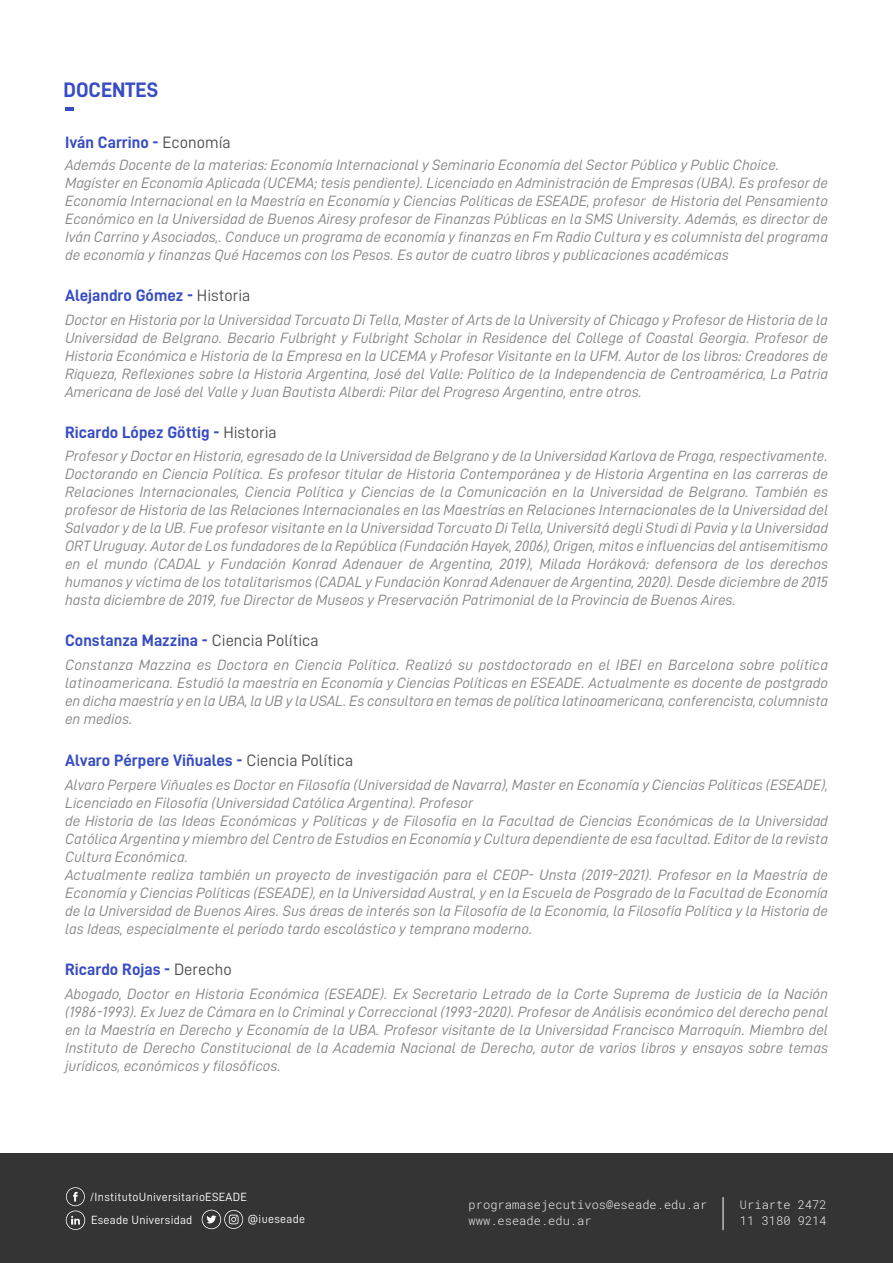
<style>
.page{position:relative;width:893px;height:1263px;background:#fff}
.page>*{position:absolute;margin:0;border:0;box-sizing:border-box;transform-origin:0 0}
.t1{font:21px "D DIN Bold";letter-spacing:-.005em;color:#384dc3}
.t2{font:16.5px "D DIN Bold";color:#384dc3}
.t3{font:15px/18px "D DIN Italic";color:#868686;text-align:justify}
.t4{font:300 12px/16.5px "Roboto Mono";letter-spacing:.005em;color:#f1f1f1}
.t5{font:11.85px/23.1px "D DIN";letter-spacing:.025em;color:#fff}
.s1{font-family:"D DIN";color:#4e4e4e}
</style>
<div class="page">
<div style="left:0;top:1153px;width:893px;height:110px;background:#343434"></div>
<svg style="left:66px;top:1187px;width:19px;height:43px"></svg>
<svg style="left:202px;top:1210px;width:41px;height:19px"></svg>
<hr style="left:723px;top:1197px;width:1px;height:33px;background:#fff">
<svg style="left:65px;top:108px;width:8px;height:3px"></svg>
<h1 class="t1" style="left:64px;top:78px;width:96px">DOCENTES</h1>
<p class="t2" style="left:65px;top:133px;width:167px">Iván Carrino - <span class="s1">Economía</span></p>
<p class="t3" style="left:65px;top:156px;width:764px;text-align:left">Además Docente de la materias: Economía Internacional y Seminario Economía del Sector Público y Public Choice.<br>Magíster en Economía Aplicada (UCEMA; tesis pendiente). Licenciado en Administración de Empresas (UBA). Es profesor de Economía Internacional en la Maestría en Economía y Ciencias Políticas de ESEADE, profesor de Historia del Pensamiento Económico en la Universidad de Buenos Airesy profesor de Finanzas Públicas en la SMS University. Además, es director de Iván Carrino y Asociados,. Conduce un programa de economía y finanzas en Fm Radio Cultura y es columnista del programa de economía y finanzas Qué Hacemos con los Pesos. Es autor de cuatro libros y publicaciones académicas</p>
<p class="t2" style="left:65px;top:286px;width:187px">Alejandro Gómez - <span class="s1">Historia</span></p>
<p class="t3" style="left:65px;top:310px;width:765px">Doctor en Historia por la Universidad Torcuato Di Tella, Master of Arts de la University of Chicago y Profesor de Historia de la Universidad de Belgrano. Becario Fulbright y Fulbright Scholar in Residence del College of Coastal Georgia. Profesor de Historia Económica e Historia de la Empresa en la UCEMA y Profesor Visitante en la UFM. Autor de los libros: Creadores de Riqueza, Reflexiones sobre la Historia Argentina, José del Valle: Político de la Independencia de Centroamérica, La Patria Americana de José del Valle y Juan Bautista Alberdi: Pilar del Progreso Argentino, entre otros.</p>
<p class="t2" style="left:65px;top:423px;width:213px">Ricardo López Göttig - <span class="s1">Historia</span></p>
<p class="t3" style="left:65px;top:447px;width:765px">Profesor y Doctor en Historia, egresado de la Universidad de Belgrano y de la Universidad Karlova de Praga, respectivamente.<br>Doctorando en Ciencia Política. Es profesor titular de Historia Contemporánea y de Historia Argentina en las carreras de Relaciones Internacionales, Ciencia Política y Ciencias de la Comunicación en la Universidad de Belgrano. También es profesor de Historia de las Relaciones Internacionales en las Maestrías en Relaciones Internacionales de la Universidad del Salvador y de la UB. Fue profesor visitante en la Universidad Torcuato Di Tella, Universitá degli Studi di Pavia y la Universidad ORT Uruguay. Autor de Los fundadores de la República (Fundación Hayek, 2006), Origen, mitos e influencias del antisemitismo en el mundo (CADAL y Fundación Konrad Adenauer de Argentina, 2019), Milada Horáková: defensora de los derechos humanos y víctima de los totalitarismos (CADAL y Fundación Konrad Adenauer de Argentina, 2020). Desde diciembre de 2015 hasta diciembre de 2019, fue Director de Museos y Preservación Patrimonial de la Provincia de Buenos Aires.</p>
<p class="t2" style="left:65px;top:631px;width:255px">Constanza Mazzina - <span class="s1">Ciencia Política</span></p>
<p class="t3" style="left:65px;top:655px;width:765px">Constanza Mazzina es Doctora en Ciencia Política. Realizó su postdoctorado en el IBEI en Barcelona sobre política latinoamericana. Estudió la maestría en Economía y Ciencias Políticas en ESEADE. Actualmente es docente de postgrado en dicha maestría y en la UBA, la UB y la USAL. Es consultora en temas de política latinoamericana, conferencista, columnista en medios.</p>
<p class="t2" style="left:65px;top:751px;width:290px">Alvaro Pérpere Viñuales - <span class="s1">Ciencia Política</span></p>
<p class="t3" style="left:65px;top:775px;width:765px;text-align:left">Alvaro Perpere Viñuales es Doctor en Filosofía (Universidad de Navarra), Master en Economía y Ciencias Políticas (ESEADE), Licenciado en Filosofía (Universidad Católica Argentina). Profesor<br>de Historia de las Ideas Económicas y Políticas y de Filosofía en la Facultad de Ciencias Económicas de la Universidad Católica Argentina y miembro del Centro de Estudios en Economía y Cultura dependiente de esa facultad. Editor de la revista Cultura Económica.<br>Actualmente realiza también un proyecto de investigación para el CEOP- Unsta (2019-2021). Profesor en la Maestría de Economía y Ciencias Políticas (ESEADE), en la Universidad Austral, y en la Escuela de Posgrado de la Facultad de Economía de la Universidad de Buenos Aires. Sus áreas de interés son la Filosofía de la Economía, la Filosofía Política y la Historia de las Ideas, especialmente el período tardo escolástico y temprano moderno.</p>
<p class="t2" style="left:65px;top:960px;width:168px">Ricardo Rojas - <span class="s1">Derecho</span></p>
<p class="t3" style="left:65px;top:984px;width:764px">Abogado, Doctor en Historia Económica (ESEADE). Ex Secretario Letrado de la Corte Suprema de Justicia de la Nación (1986-1993). Ex Juez de Cámara en lo Criminal y Correccional (1993-2020). Profesor de Análisis económico del derecho penal en la Maestría en Derecho y Economía de la UBA. Profesor visitante de la Universidad Francisco Marroquín. Miembro del Instituto de Derecho Constitucional de la Academia Nacional de Derecho, autor de varios libros y ensayos sobre temas jurídicos, económicos y filosóficos.</p>
<p class="t5" style="left:90px;top:1185px;width:159px">/InstitutoUniversitarioESEADE<br>Eseade Universidad</p>
<p class="t5" style="left:248px;top:1207px;width:59px">@iueseade</p>
<p class="t4" style="left:469px;top:1196px;width:240px">programasejecutivos@eseade.edu.ar www.eseade.edu.ar</p>
<p class="t4" style="left:740px;top:1196px;width:88px">Uriarte 2472<br>11 3180 9214</p>
</div>
